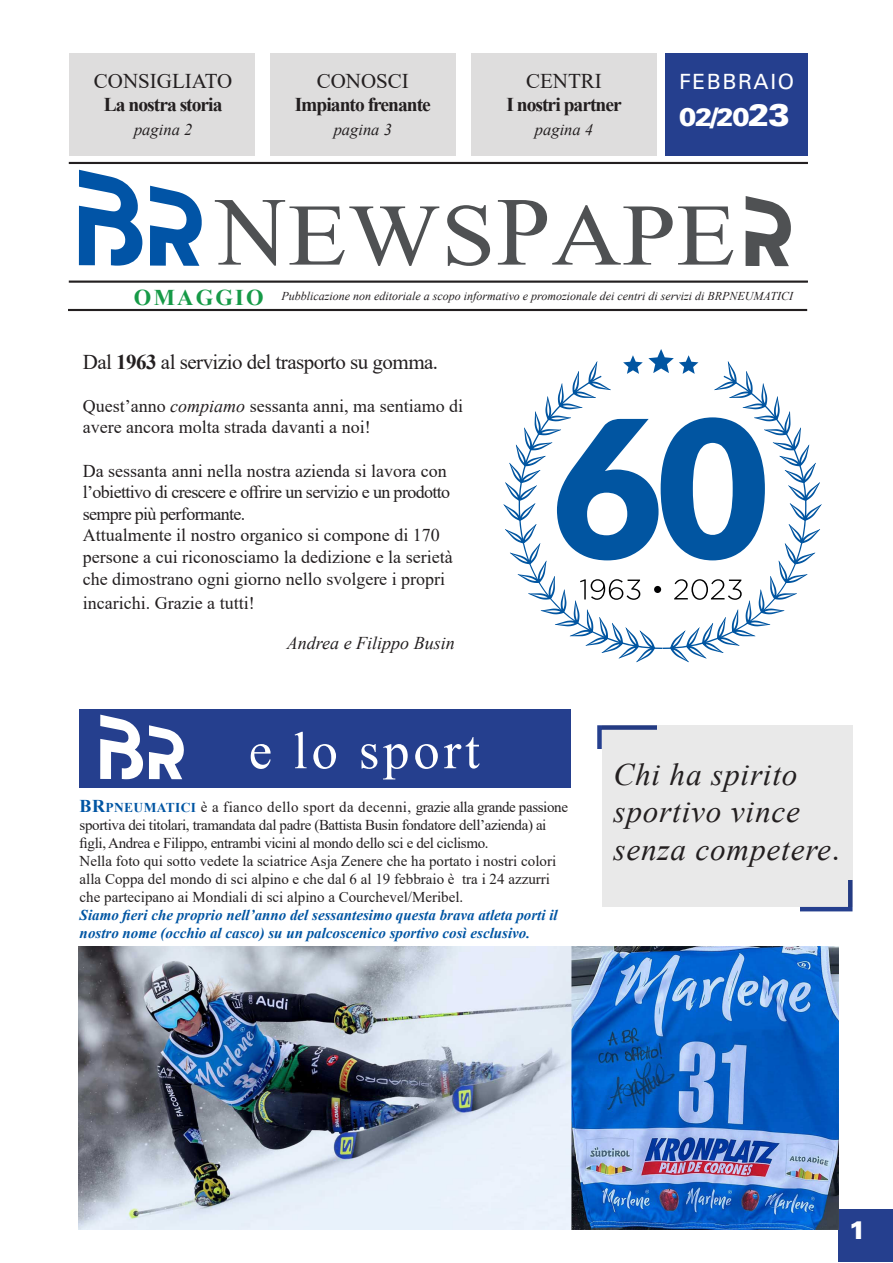
<style>
.page{position:relative;width:893px;height:1263px;background:#fff}
.page>*{position:absolute;margin:0;border:0;box-sizing:border-box;transform-origin:0 0}
.t1{font:87.75px "Times New Roman";letter-spacing:.005em;color:#4f5153;scale:1.11 1}
.t2{font:52.5px "Times New Roman";letter-spacing:.075em;color:#fff}
.t3{font:italic 31.35px/37.7px "Times New Roman";letter-spacing:.025em;color:#231f20}
.t4{font:900 25.5px "Univers";color:#fff}
.t5{font:700 22.5px "Times New Roman";letter-spacing:.1em;color:#169a47}
.t6{font:21px "Times New Roman";letter-spacing:-.025em;color:#231f20}
.t7{font:21px "Times New Roman";color:#231f20}
.t8{font:21px "Univers LT Std";letter-spacing:.075em;color:#fff}
.t9{font:700 19.5px "Times New Roman";letter-spacing:-.05em;color:#231f20}
.t10{font:18px/21.6px "Times New Roman";color:#231f20}
.t11{font:18px/21.6px "Times New Roman";letter-spacing:-.035em;color:#231f20}
.t12{font:italic 18px "Times New Roman";color:#231f20}
.t13{font:italic 16.5px "Times New Roman";color:#231f20}
.t14{font:15px/18px "Times New Roman";letter-spacing:-.025em;color:#231f20}
.t15{font:15px/18px "Times New Roman";color:#231f20}
.t16{font:italic 700 15px/18px "Times New Roman";color:#0155a3}
.t17{font:italic 12px "Times New Roman";color:#231f20}
.s1{font-size:31.5px}
.s2{font-size:97.5px}
.s3{font-weight:700}
.s4{font-style:italic}
.s5{font-weight:700;font-size:18px;color:#0155a3}
.s6{font-weight:700;font-size:13.5px;color:#0155a3}
.s7{font-style:normal}
</style>
<div class="page">
<div style="left:69px;top:53px;width:185px;height:103px;background:#dedddd"></div>
<div style="left:270px;top:53px;width:186px;height:103px;background:#dedddd"></div>
<div style="left:471px;top:53px;width:186px;height:103px;background:#dedddd"></div>
<div style="left:665px;top:53px;width:143px;height:103px;background:#253f8e"></div>
<div style="left:69px;top:162px;width:739px;height:2px;border:2px solid #231f20"></div>
<svg style="left:79px;top:170px;width:63px;height:96px"></svg>
<svg style="left:150px;top:186px;width:52px;height:80px"></svg>
<div style="left:68px;top:309px;width:739px;height:2px;border:2px solid #231f20"></div>
<div style="left:80px;top:709px;width:491px;height:78px;background:#253f8e"></div>
<div style="left:839px;top:1210px;width:54px;height:52px;background:#253f8e"></div>
<div style="left:602px;top:725px;width:250px;height:182px;background:#e9e9e9"></div>
<svg style="left:746px;top:196px;width:45px;height:70px"></svg>
<div style="left:69px;top:281px;width:739px;height:2px;border:2px solid #231f20"></div>
<svg style="left:100px;top:715px;width:43px;height:64px"></svg>
<svg style="left:149px;top:725px;width:35px;height:54px"></svg>
<img style="left:79px;top:946px;width:760px;height:283px">
<svg style="left:503px;top:349px;width:319px;height:313px"></svg>
<p class="t7" style="left:94px;top:66px;width:140px">CONSIGLIATO</p>
<p class="t9" style="left:104px;top:91px;width:120px">La nostra storia</p>
<p class="t13" style="left:134px;top:118px;width:60px">pagina 2</p>
<p class="t7" style="left:317px;top:66px;width:94px">CONOSCI</p>
<p class="t9" style="left:295px;top:91px;width:138px">Impianto frenante</p>
<p class="t13" style="left:334px;top:118px;width:60px">pagina 3</p>
<p class="t6" style="left:526px;top:66px;width:77px">CENTRI</p>
<p class="t9" style="left:506px;top:91px;width:117px">I nostri partner</p>
<p class="t13" style="left:535px;top:118px;width:60px">pagina 4</p>
<p class="t8" style="left:679px;top:69px;width:116px">FEBBRAIO</p>
<p class="t4" style="left:679px;top:100px;width:112px">02/20<span class="s1">23</span></p>
<p class="t1" style="left:216px;top:173px;width:470px"><span class="s2">N</span>EWS<span class="s2">P</span>APE</p>
<p class="t5" style="left:134px;top:281px;width:131px">OMAGGIO</p>
<p class="t17" style="left:282px;top:287px;width:513px">Pubblicazione non editoriale a scopo informativo e promozionale dei centri di servizi di BRPNEUMATICI</p>
<p class="t6" style="left:83px;top:347px;width:357px">Dal <span class="s3">1963</span> al servizio del trasporto su gomma.</p>
<p class="t10" style="left:83px;top:394px;width:382px">Quest’anno <span class="s4">compiamo</span> sessanta anni, ma sentiamo di avere ancora molta strada davanti a noi!</p>
<p class="t11" style="left:83px;top:459px;width:369px">Da sessanta anni nella nostra azienda si lavora con l’obiettivo di crescere e offrire un servizio e un prodotto sempre più performante.</p>
<p class="t10" style="left:83px;top:524px;width:371px">Attualmente il nostro organico si compone di 170 persone a cui riconosciamo la dedizione e la serietà che dimostrano ogni giorno nello svolgere i propri</p>
<p class="t10" style="left:83px;top:591px;width:173px">incarichi. Grazie a tutti!</p>
<p class="t12" style="left:287px;top:631px;width:169px">Andrea e Filippo Busin</p>
<p class="t2" style="left:249px;top:714px;width:232px">e lo sport</p>
<p class="t14" style="left:80px;top:797px;width:490px"><span class="s5">BR</span><span class="s6">PNEUMATICI</span> è a fianco dello sport da decenni, grazie alla grande passione sportiva dei titolari, tramandata dal padre (Battista Busin fondatore dell’azienda) ai figli, Andrea e Filippo, entrambi vicini al mondo dello sci e del ciclismo.</p>
<p class="t15" style="left:80px;top:851px;width:478px">Nella foto qui sotto vedete la sciatrice Asja Zenere che ha portato i nostri colori alla Coppa del mondo di sci alpino e che dal 6 al 19 febbraio è tra i 24 azzurri che partecipano ai Mondiali di sci alpino a Courchevel/Meribel.</p>
<p class="t16" style="left:80px;top:905px;width:479px">Siamo fieri che proprio nell’anno del sessantesimo questa brava atleta porti il nostro nome (occhio al casco) su un palcoscenico sportivo così esclusivo.</p>
<p class="t3" style="left:613px;top:754px;width:228px">Chi ha spirito sportivo vince senza competere<span class="s7">.</span></p>
<p class="t4" style="left:848px;top:1213px;width:19px">1</p>
</div>
